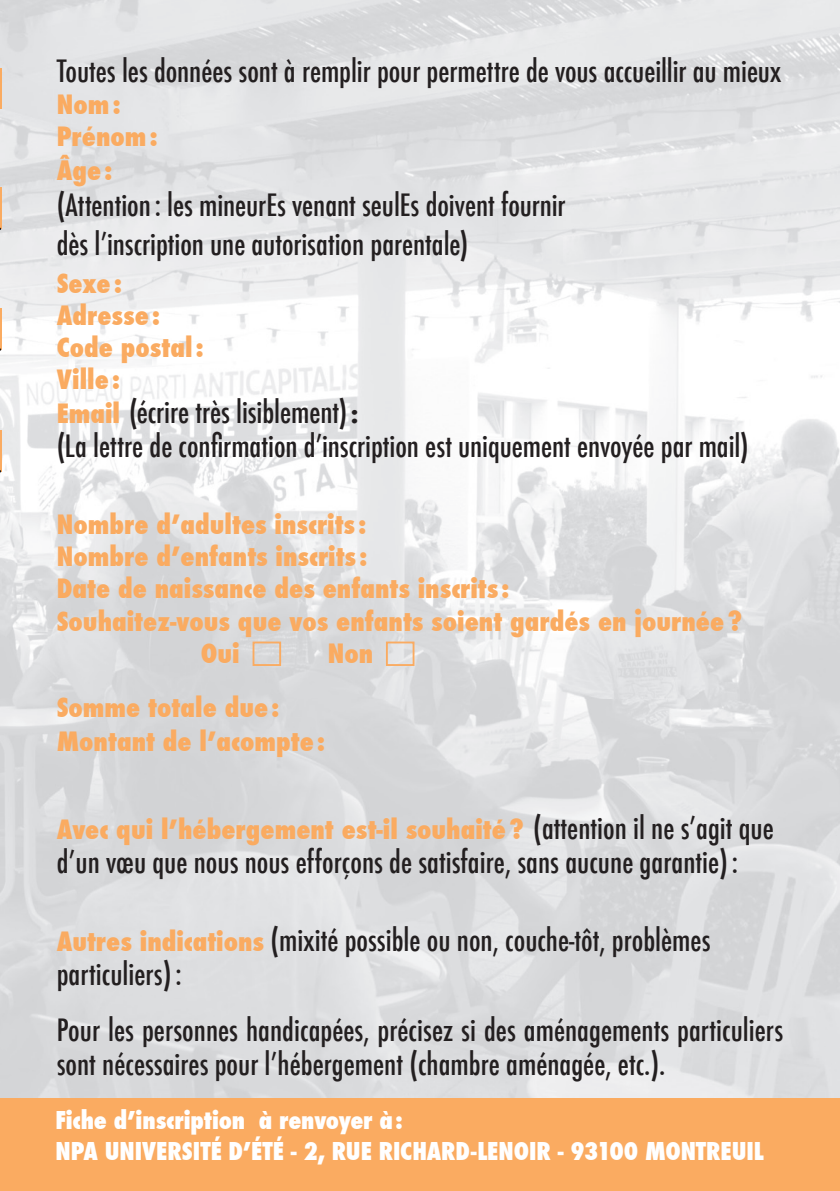
<style>
.page{position:relative;width:840px;height:1191px;background:#fff}
.page>*{position:absolute;margin:0;border:0;box-sizing:border-box;transform-origin:0 0}
.t1{font:500 condensed 30px/34px "Futura";color:#231f20}
.t2{font:800 condensed 26px/32px "Futura";color:#faab61}
.t3{font:800 condensed 24px/30.6px "Futura";letter-spacing:-.005em;color:#fff}
.s1{font-weight:800;font-size:26px;color:#faab61}
.s2{font-family:"Delicious";font-weight:800;font-stretch:normal}
.s3{font-weight:500;font-size:30px;color:#231f20}
</style>
<div class="page">
<img style="left:0;top:0;width:839px;height:1098px">
<hr style="left:0;top:69px;width:1px;height:40px;background:#faab61">
<hr style="left:0;top:308px;width:1px;height:41px;background:#faab61">
<hr style="left:0;top:187px;width:1px;height:42px;background:#faab61">
<hr style="left:0;top:430px;width:1px;height:42px;background:#faab61">
<div style="left:252px;top:641px;width:29px;height:25px;border:2px solid #faab61"></div>
<div style="left:386px;top:641px;width:28px;height:25px;border:2px solid #faab61"></div>
<div style="left:0;top:1098px;width:839px;height:93px;background:#faab61"></div>
<p class="t1" style="left:57px;top:54px;width:726px">Toutes les données sont à remplir pour permettre de vous accueillir au mieux</p>
<p class="t2" style="left:57px;top:88px;width:102px;line-height:33px">Nom :<br>Prénom :<br>Âge :</p>
<p class="t1" style="left:57px;top:185px;width:510px;line-height:39.6px">(Attention : les mineurEs venant seulEs doivent fournir dès lʼinscription une autorisation parentale)</p>
<p class="t2" style="left:57px;top:267px;width:148px">Sexe :<br>Adresse :<br>Code postal :<br>Ville :</p>
<p class="t1" style="left:57px;top:395px;width:693px"><span class="s1">Email</span> (écrire très lisiblement) <span class="s2">:<br></span>(La lettre de confirmation dʼinscription est uniquement envoyée par mail)</p>
<p class="t2" style="left:57px;top:509px;width:311px">Nombre dʼadultes inscrits :</p>
<p class="t2" style="left:57px;top:541px;width:312px">Nombre dʼenfants inscrits :</p>
<p class="t2" style="left:57px;top:573px;width:454px">Date de naissance des enfants inscrits :</p>
<p class="t2" style="left:57px;top:605px;width:686px">Souhaitez-vous que vos enfants soient gardés en journée ?</p>
<p class="t2" style="left:201px;top:637px;width:40px">Oui</p>
<p class="t2" style="left:327px;top:637px;width:47px">Non</p>
<p class="t2" style="left:57px;top:690px;width:269px;line-height:34px">Somme totale due :<br>Montant de lʼacompte :</p>
<p class="t2" style="left:57px;top:813px;width:718px">Avec qui lʼhébergement est-il souhaité ? <span class="s3">(attention il ne sʼagit que</span></p>
<p class="t1" style="left:57px;top:844px;width:682px">dʼun vœu que nous nous efforçons de satisfaire, sans aucune garantie) :</p>
<p class="t1" style="left:57px;top:922px;width:655px"><span class="s1">Autres indications</span> (mixité possible ou non, couche-tôt, problèmes particuliers) :</p>
<p class="t1" style="left:57px;top:1012px;width:727px">Pour les personnes handicapées, précisez si des aménagements particuliers sont nécessaires pour lʼhébergement (chambre aménagée, etc.).</p>
<p class="t3" style="left:55px;top:1104px;width:709px">Fiche dʼinscription à renvoyer à :<br>NPA UNIVERSITÉ DʼÉTÉ - 2, RUE RICHARD-LENOIR - 93100 MONTREUIL</p>
</div>
